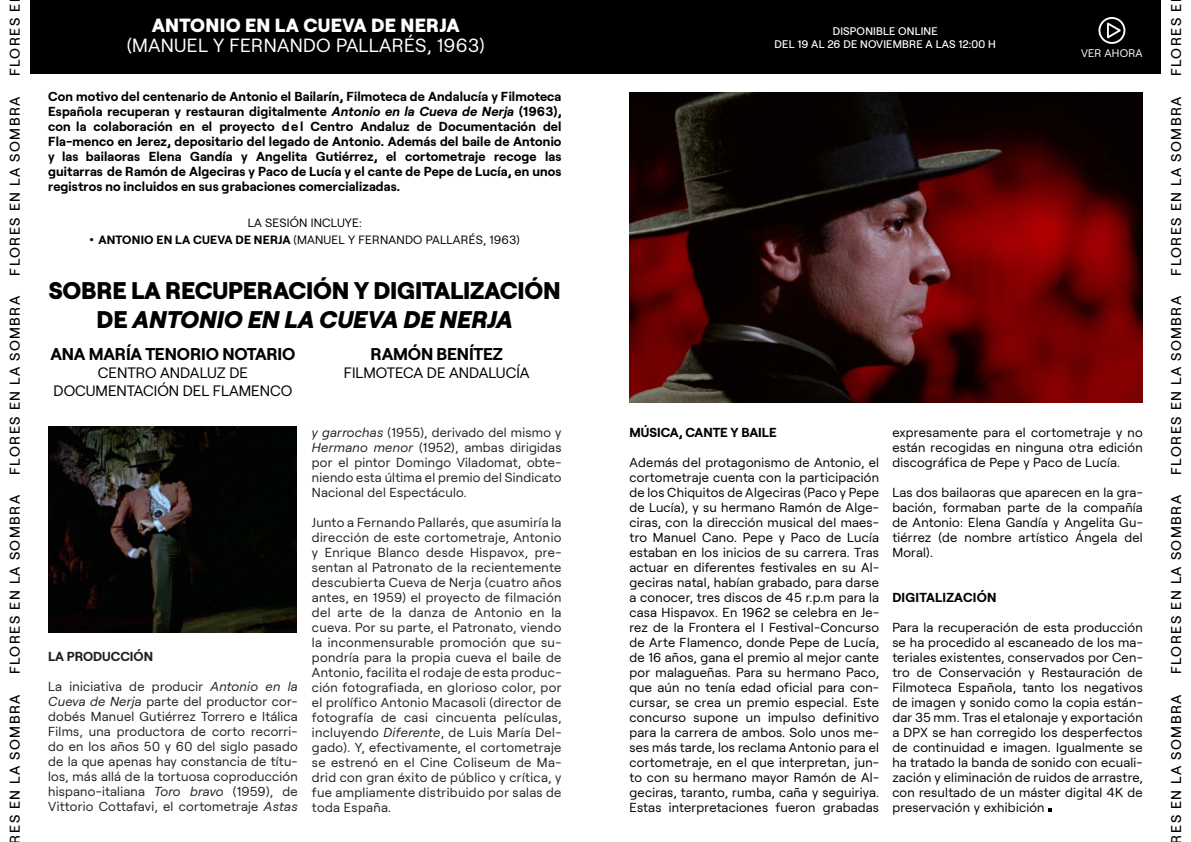
<style>
.page{position:relative;width:1191px;height:842px;background:#fff}
.page>*{position:absolute;margin:0;border:0;box-sizing:border-box;transform-origin:0 0}
.t1{font:800 24px/29px "Roobert";letter-spacing:-.01em;color:#000;text-align:center}
.t2{font:19px "Roobert";letter-spacing:.015em;color:#fff}
.t3{font:800 19px "Roobert";letter-spacing:.015em;color:#fff}
.t4{font:700 17px "Roobert";letter-spacing:-.01em;color:#000}
.t5{font:15px/18px "Roobert";color:#000;text-align:center}
.t6{font:500 14.1px "Roobert";letter-spacing:.1em;color:#000}
.t7{font:13px/15px "Roobert";letter-spacing:.02em;color:#000;text-align:justify}
.t8{font:13px/15px "Roobert";letter-spacing:.02em;color:#212121;text-align:justify}
.t9{font:700 13px/15px "Roobert";letter-spacing:.01em;color:#000;text-align:justify}
.t10{font:700 13px "Roobert";color:#212121}
.t11{font:12px "Roobert";letter-spacing:.015em;color:#000}
.t12{font:500 11px/13px "Roobert";letter-spacing:.015em;color:#fff;text-align:center}
.t13{font:11px "Roobert";letter-spacing:.02em;color:#fff}
.s1{font-style:italic}
.s2{font-weight:700}
</style>
<div class="page">
<div style="left:30px;top:0;width:1132px;height:74px;background:#000"></div>
<svg style="left:1099px;top:18px;width:25px;height:25px"></svg>
<div style="left:1098px;top:17px;width:27px;height:27px;border:2px solid #fff;border-radius:50%"></div>
<svg style="left:1106px;top:20px;width:16px;height:21px"></svg>
<div style="left:1161px;top:0;width:30px;height:842px;background:#fff"></div>
<img style="left:629px;top:92px;width:513px;height:311px">
<img style="left:48px;top:426px;width:249px;height:206px">
<p class="t6" style="left:4px;top:76px;width:74px;rotate:-90deg">FLORES E</p>
<p class="t6" style="left:4px;top:276px;width:181px;rotate:-90deg">FLORES EN LA SOMBRA</p>
<p class="t6" style="left:4px;top:475px;width:181px;rotate:-90deg">FLORES EN LA SOMBRA</p>
<p class="t6" style="left:4px;top:674px;width:181px;rotate:-90deg">FLORES EN LA SOMBRA</p>
<p class="t6" style="left:4px;top:843px;width:151px;rotate:-90deg">RES EN LA SOMBRA</p>
<h2 class="t3" style="left:152px;top:10px;width:309px">ANTONIO EN LA CUEVA DE NERJA</h2>
<h2 class="t2" style="left:127px;top:31px;width:359px">(MANUEL Y FERNANDO PALLARÉS, 1963)</h2>
<p class="t12" style="left:774px;top:24px;width:223px">DISPONIBLE ONLINE<br>DEL 19 AL 26 DE NOVIEMBRE A LAS 12:00 H</p>
<p class="t9" style="left:48px;top:88px;width:515px">Con motivo del centenario de Antonio el Bailarín, Filmoteca de Andalucía y Filmoteca Española recuperan y restauran digitalmente <span class="s1">Antonio en la Cueva de Nerja</span> (1963), con la colaboración en el proyecto del Centro Andaluz de Documentación del Fla-menco en Jerez, depositario del legado de Antonio. Además del baile de Antonio y las bailaoras Elena Gandía y Angelita Gutiérrez, el cortometraje recoge las guitarras de Ramón de Algeciras y Paco de Lucía y el cante de Pepe de Lucía, en unos registros no incluidos en sus grabaciones comercializadas.</p>
<p class="t11" style="left:248px;top:213px;width:115px">LA SESIÓN INCLUYE:</p>
<p class="t11" style="left:90px;top:231px;width:431px"><span class="s2">• ANTONIO EN LA CUEVA DE NERJA</span> (MANUEL Y FERNANDO PALLARÉS, 1963)</p>
<h1 class="t1" style="left:49px;top:274px;width:513px">SOBRE LA RECUPERACIÓN Y DIGITALIZACIÓN<br>DE <span class="s1">ANTONIO EN LA CUEVA DE NERJA</span></h1>
<h3 class="t4" style="left:50px;top:341px;width:246px">ANA MARÍA TENORIO NOTARIO</h3>
<p class="t5" style="left:54px;top:363px;width:240px">CENTRO ANDALUZ DE<br>DOCUMENTACIÓN DEL FLAMENCO</p>
<h3 class="t4" style="left:370px;top:341px;width:134px">RAMÓN BENÍTEZ</h3>
<p class="t5" style="left:344px;top:363px;width:187px">FILMOTECA DE ANDALUCÍA</p>
<p class="t13" style="left:1081px;top:45px;width:63px">VER AHORA</p>
<p class="t10" style="left:48px;top:646px;width:106px">LA PRODUCCIÓN</p>
<p class="t8" style="left:48px;top:678px;width:251px">La iniciativa de producir <span class="s1">Antonio en la Cueva de Nerja</span> parte del productor cor&shy;dobés Manuel Gutiérrez Torrero e Itálica Films, una productora de corto recorri&shy;do en los años 50 y 60 del siglo pasado de la que apenas hay constancia de títu&shy;los, más allá de la tortuosa coproducción hispano-italiana <span class="s1">Toro bravo</span> (1959), de Vittorio Cottafavi, el cortometraje <span class="s1">Astas</span></p>
<p class="t8" style="left:312px;top:423px;width:251px"><span class="s1">y garrochas</span> (1955), derivado del mismo y <span class="s1">Hermano menor</span> (1952), ambas dirigidas por el pintor Domingo Viladomat, obte&shy;niendo esta última el premio del Sindicato Nacional del Espectáculo.</p>
<p class="t8" style="left:312px;top:513px;width:251px">Junto a Fernando Pallarés, que asumiría la dirección de este cortometraje, Antonio y Enrique Blanco desde Hispavox, pre&shy;sentan al Patronato de la recientemente descubierta Cueva de Nerja (cuatro años antes, en 1959) el proyecto de filmación del arte de la danza de Antonio en la cueva. Por su parte, el Patronato, viendo la inconmensurable promoción que su&shy;pondría para la propia cueva el baile de Antonio, facilita el rodaje de esta produc&shy;ción fotografiada, en glorioso color, por el prolífico Antonio Macasoli (director de fotografía de casi cincuenta películas, incluyendo <span class="s1">Diferente</span>, de Luis María Del&shy;gado). Y, efectivamente, el cortometraje se estrenó en el Cine Coliseum de Ma&shy;drid con gran éxito de público y crítica, y fue ampliamente distribuido por salas de toda España.</p>
<p class="t9" style="left:629px;top:423px;width:149px">MÚSICA, CANTE Y BAILE</p>
<p class="t7" style="left:629px;top:453px;width:251px">Además del protagonismo de Antonio, el cortometraje cuenta con la participación de los Chiquitos de Algeciras (Paco y Pepe de Lucía), y su hermano Ramón de Alge&shy;ciras, con la dirección musical del maes&shy;tro Manuel Cano. Pepe y Paco de Lucía estaban en los inicios de su carrera. Tras actuar en diferentes festivales en su Al&shy;geciras natal, habían grabado, para darse a conocer, tres discos de 45 r.p.m para la casa Hispavox. En 1962 se celebra en Je&shy;rez de la Frontera el I Festival-Concurso de Arte Flamenco, donde Pepe de Lucía, de 16 años, gana el premio al mejor cante por malagueñas. Para su hermano Paco, que aún no tenía edad oficial para con&shy;cursar, se crea un premio especial. Este concurso supone un impulso definitivo para la carrera de ambos. Solo unos me&shy;ses más tarde, los reclama Antonio para el cortometraje, en el que interpretan, jun&shy;to con su hermano mayor Ramón de Al&shy;geciras, taranto, rumba, caña y seguiriya.<br>Estas interpretaciones fueron grabadas</p>
<p class="t7" style="left:892px;top:424px;width:252px">expresamente para el cortometraje y no están recogidas en ninguna otra edición discográfica de Pepe y Paco de Lucía.</p>
<p class="t7" style="left:892px;top:484px;width:252px">Las dos bailaoras que aparecen en la gra&shy;bación, formaban parte de la compañía de Antonio: Elena Gandía y Angelita Gu&shy;tiérrez (de nombre artístico Ángela del Moral).</p>
<p class="t9" style="left:892px;top:588px;width:106px">DIGITALIZACIÓN</p>
<p class="t7" style="left:892px;top:619px;width:252px">Para la recuperación de esta producción se ha procedido al escaneado de los ma&shy;teriales existentes, conservados por Cen&shy;tro de Conservación y Restauración de Filmoteca Española, tanto los negativos de imagen y sonido como la copia están&shy;dar 35 mm. Tras el etalonaje y exportación a DPX se han corregido los desperfectos de continuidad e imagen. Igualmente se ha tratado la banda de sonido con ecuali&shy;zación y eliminación de ruidos de arrastre, con resultado de un máster digital 4K de preservación y exhibición</p>
<p class="t6" style="left:1165px;top:76px;width:74px;rotate:-90deg">FLORES E</p>
<p class="t6" style="left:1165px;top:276px;width:181px;rotate:-90deg">FLORES EN LA SOMBRA</p>
<p class="t6" style="left:1165px;top:475px;width:181px;rotate:-90deg">FLORES EN LA SOMBRA</p>
<p class="t6" style="left:1165px;top:674px;width:181px;rotate:-90deg">FLORES EN LA SOMBRA</p>
<p class="t6" style="left:1165px;top:843px;width:151px;rotate:-90deg">RES EN LA SOMBRA</p>
</div>
